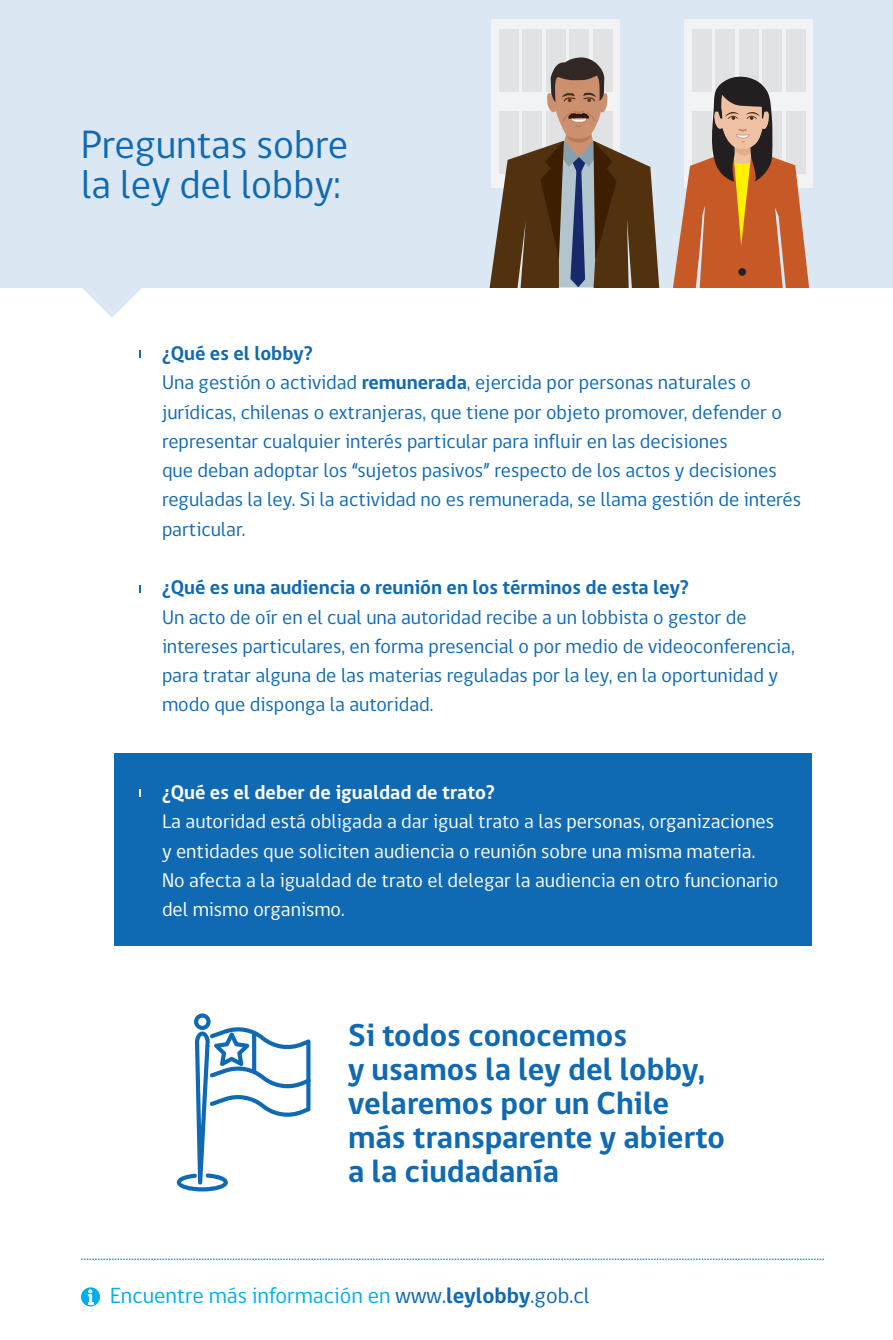
<style>
.page{position:relative;width:893px;height:1340px;background:#fff}
.page>*{position:absolute;margin:0;border:0;box-sizing:border-box;transform-origin:0 0}
.t1{font:40.5px "gob CL";color:#0f69b3}
.t2{font:700 32.4px/34px "gob CL";color:#0f69b3}
.t3{font:22.5px "gob CL";color:#00aeef}
.t4{font:20.25px/29.2px "gob CL";color:#0f69b3}
.t5{font:20.25px/29.2px "gob CL";color:#fff}
.t6{font:700 20.25px "gob CL";color:#0f69b3}
.t7{font:700 20.25px "gob CL";color:#fff}
.s1{font-weight:700}
.s2{color:#0f69b3}
.s3{font-weight:700;color:#0f69b3}
</style>
<div class="page">
<div style="left:115px;top:753px;width:697px;height:193px;background:#0f69b3"></div>
<svg style="left:139px;top:350px;width:2px;height:8px"></svg>
<svg style="left:139px;top:585px;width:2px;height:8px"></svg>
<svg style="left:139px;top:789px;width:2px;height:7px"></svg>
<svg style="left:81px;top:287px;width:61px;height:31px"></svg>
<div style="left:0;top:0;width:893px;height:287px;background:#dbe8f4"></div>
<div style="left:491px;top:20px;width:129px;height:168px;background:#f2f3f4"></div>
<div style="left:593px;top:29px;width:20px;height:63px;background:#e1e2e4"></div>
<div style="left:570px;top:29px;width:19px;height:63px;background:#e1e2e4"></div>
<div style="left:522px;top:29px;width:20px;height:63px;background:#e1e2e4"></div>
<div style="left:546px;top:29px;width:20px;height:63px;background:#e1e2e4"></div>
<div style="left:499px;top:29px;width:19px;height:63px;background:#e1e2e4"></div>
<div style="left:684px;top:20px;width:129px;height:168px;background:#f2f3f4"></div>
<div style="left:786px;top:29px;width:20px;height:63px;background:#e1e2e4"></div>
<div style="left:762px;top:29px;width:20px;height:63px;background:#e1e2e4"></div>
<div style="left:715px;top:29px;width:20px;height:63px;background:#e1e2e4"></div>
<div style="left:739px;top:29px;width:20px;height:63px;background:#e1e2e4"></div>
<div style="left:692px;top:29px;width:19px;height:63px;background:#e1e2e4"></div>
<svg style="left:489px;top:57px;width:171px;height:230px"></svg>
<svg style="left:673px;top:76px;width:136px;height:211px"></svg>
<svg style="left:81px;top:1258px;width:743px;height:1px"></svg>
<div style="left:81px;top:1287px;width:19px;height:19px;background:#00aeef;border-radius:50%"></div>
<svg style="left:88px;top:1289px;width:5px;height:15px"></svg>
<svg style="left:177px;top:1013px;width:134px;height:178px"></svg>
<p class="t1" style="left:81px;top:116px;width:269px">Preguntas sobre</p>
<p class="t1" style="left:81px;top:157px;width:261px">la ley del lobby:</p>
<p class="t6" style="left:162px;top:339px;width:152px">¿Qué es el lobby?</p>
<p class="t4" style="left:162px;top:368px;width:641px">Una gestión o actividad <span class="s1">remunerada</span>, ejercida por personas naturales o jurídicas, chilenas o extranjeras, que tiene por objeto promover, defender o representar cualquier interés particular para influir en las decisiones<br>que deban adoptar los “sujetos pasivos” respecto de los actos y decisiones reguladas la ley. Si la actividad no es remunerada, se llama gestión de interés particular.</p>
<p class="t6" style="left:162px;top:573px;width:528px">¿Qué es una audiencia o reunión en los términos de esta ley?</p>
<p class="t4" style="left:162px;top:602px;width:634px">Un acto de oír en el cual una autoridad recibe a un lobbista o gestor de intereses particulares, en forma presencial o por medio de videoconferencia, para tratar alguna de las materias reguladas por la ley, en la oportunidad y modo que disponga la autoridad.</p>
<p class="t7" style="left:162px;top:778px;width:334px">¿Qué es el deber de igualdad de trato?</p>
<p class="t5" style="left:162px;top:807px;width:614px">La autoridad está obligada a dar igual trato a las personas, organizaciones</p>
<p class="t5" style="left:162px;top:836px;width:618px">y entidades que soliciten audiencia o reunión sobre una misma materia.<br>No afecta a la igualdad de trato el delegar la audiencia en otro funcionario</p>
<p class="t5" style="left:162px;top:895px;width:184px">del mismo organismo.</p>
<p class="t2" style="left:348px;top:1019px;width:281px">Si todos conocemos</p>
<p class="t2" style="left:348px;top:1053px;width:378px">y usamos la ley del lobby, velaremos por un Chile más transparente y abierto a la ciudadanía</p>
<p class="t3" style="left:110px;top:1279px;width:481px">Encuentre más información en <span class="s2">www.</span><span class="s3">leylobby</span><span class="s2">.gob.cl</span></p>
</div>
